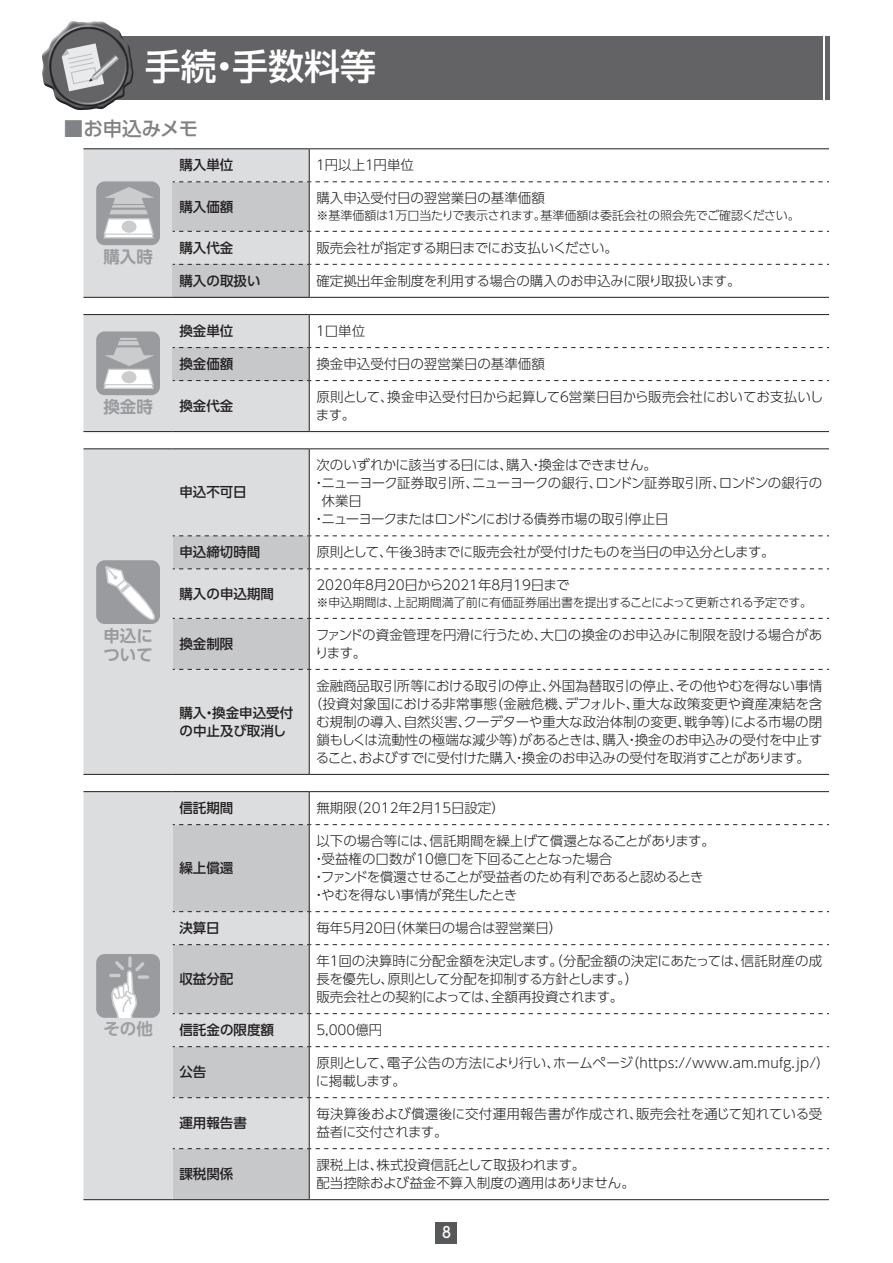
<style>
.page{position:relative;width:893px;height:1263px;background:#fff}
.page>*{position:absolute;margin:0;border:0;box-sizing:border-box;transform-origin:0 0}
.t1{font:500 36px "UD Shin Go Pro";color:#fff}
.t2{font:500 19.5px "UD Shin Go Pro";letter-spacing:-.005em;color:#808285}
.t3{font:700 16.5px/19.5px "UD Shin Go Pro De";color:#999b9e}
.t4{font:700 16.5px "UD Shin Go Pro De";color:#9d9fa2}
.t5{font:500 15px "UD Shin Go Pro";color:#fff;scale:.9 1}
.t6{font:300 13.5px/18px "UD Shin Go Pro";letter-spacing:-.01em;color:#231f20}
.t7{font:500 13.5px/18px "UD Shin Go Pro";color:#231f20}
.t8{font:300 13.5px/18px "UD Shin Go Pro";letter-spacing:.015em;color:#231f20}
.t9{font:300 13.5px "UD Shin Go Pro";letter-spacing:-.055em;color:#231f20}
.t10{font:300 13.5px "UD Shin Go Pro";letter-spacing:-.03em;color:#231f20}
.t11{font:300 13.5px "UD Shin Go Pro";letter-spacing:-.05em;color:#231f20}
.t12{font:300 13.5px "UD Shin Go Pro";letter-spacing:-.035em;color:#231f20}
.t13{font:300 12px "UD Shin Go Pro";letter-spacing:-.02em;color:#231f20}
</style>
<div class="page">
<div style="left:436px;top:1222px;width:21px;height:21px;background:#57585a"></div>
<div style="left:83px;top:36px;width:740px;height:63px;background:#636366"></div>
<hr style="left:825px;top:36px;width:4px;height:63px;background:#636366">
<img style="left:42px;top:21px;width:92px;height:90px">
<svg style="left:62px;top:43px;width:57px;height:48px"></svg>
<hr style="left:83px;top:148px;width:90px;height:1px;background:#231f20">
<hr style="left:83px;top:297px;width:90px;height:1px;background:#231f20">
<hr style="left:173px;top:297px;width:136px;height:1px;background:#231f20">
<hr style="left:309px;top:297px;width:520px;height:1px;background:#231f20">
<hr style="left:173px;top:148px;width:136px;height:1px;background:#231f20">
<hr style="left:309px;top:148px;width:520px;height:1px;background:#231f20">
<svg style="left:83px;top:149px;width:746px;height:148px"></svg>
<hr style="left:83px;top:314px;width:90px;height:1px;background:#231f20">
<hr style="left:173px;top:314px;width:136px;height:1px;background:#231f20">
<hr style="left:309px;top:314px;width:520px;height:1px;background:#231f20">
<svg style="left:83px;top:315px;width:746px;height:117px"></svg>
<div style="left:83px;top:449px;width:226px;height:325px;background:#dcdddf"></div>
<hr style="left:83px;top:448px;width:90px;height:1px;background:#231f20">
<hr style="left:83px;top:774px;width:90px;height:1px;background:#231f20">
<hr style="left:173px;top:448px;width:136px;height:1px;background:#231f20">
<hr style="left:309px;top:448px;width:520px;height:1px;background:#231f20">
<hr style="left:309px;top:449px;width:1px;height:86px;background:#231f20">
<hr style="left:309px;top:670px;width:1px;height:104px;background:#231f20">
<hr style="left:173px;top:774px;width:136px;height:1px;background:#231f20">
<hr style="left:309px;top:774px;width:520px;height:1px;background:#231f20">
<svg style="left:173px;top:535px;width:656px;height:135px"></svg>
<div style="left:96px;top:560px;width:64px;height:64px;background:#999b9e;border-radius:9px"></div>
<svg style="left:104px;top:565px;width:56px;height:63px"></svg>
<div style="left:83px;top:792px;width:226px;height:407px;background:#dcdddf"></div>
<svg style="left:173px;top:825px;width:136px;height:374px;background:#cdced0"></svg>
<hr style="left:83px;top:791px;width:90px;height:1px;background:#231f20">
<hr style="left:83px;top:1199px;width:90px;height:1px;background:#231f20">
<hr style="left:173px;top:791px;width:136px;height:1px;background:#231f20">
<hr style="left:309px;top:791px;width:520px;height:1px;background:#231f20">
<hr style="left:309px;top:792px;width:1px;height:32px;background:#231f20">
<hr style="left:309px;top:825px;width:1px;height:86px;background:#231f20">
<hr style="left:309px;top:912px;width:1px;height:32px;background:#231f20">
<hr style="left:309px;top:945px;width:1px;height:68px;background:#231f20">
<hr style="left:309px;top:1014px;width:1px;height:32px;background:#231f20">
<hr style="left:309px;top:1047px;width:1px;height:50px;background:#231f20">
<hr style="left:309px;top:1098px;width:1px;height:50px;background:#231f20">
<hr style="left:309px;top:1149px;width:1px;height:50px;background:#231f20">
<hr style="left:173px;top:1199px;width:136px;height:1px;background:#231f20">
<hr style="left:309px;top:1199px;width:520px;height:1px;background:#231f20">
<svg style="left:173px;top:824px;width:656px;height:1px"></svg>
<svg style="left:173px;top:911px;width:656px;height:1px"></svg>
<svg style="left:173px;top:944px;width:656px;height:1px"></svg>
<svg style="left:173px;top:1013px;width:656px;height:1px"></svg>
<svg style="left:173px;top:1046px;width:656px;height:1px"></svg>
<svg style="left:173px;top:1097px;width:656px;height:1px"></svg>
<svg style="left:173px;top:1148px;width:656px;height:1px"></svg>
<div style="left:96px;top:954px;width:64px;height:64px;background:#999b9e;border-radius:9px"></div>
<svg style="left:128px;top:956px;width:4px;height:12px"></svg>
<svg style="left:109px;top:961px;width:35px;height:57px"></svg>
<svg style="left:138px;top:975px;width:11px;height:4px"></svg>
<h1 class="t1" style="left:145px;top:37px;width:233px">手続・手数料等</h1>
<h2 class="t2" style="left:64px;top:112px;width:136px">■お申込みメモ</h2>
<p class="t3" style="left:103px;top:246px;width:51px">購入時</p>
<p class="t3" style="left:103px;top:396px;width:51px">換金時</p>
<p class="t3" style="left:103px;top:625px;width:51px">申込について</p>
<p class="t4" style="left:103px;top:1016px;width:51px">その他</p>
<p class="t7" style="left:179px;top:156px;width:55px">購入単位</p>
<p class="t6" style="left:314px;top:156px;width:102px">１円以上１円単位</p>
<p class="t7" style="left:179px;top:197px;width:55px">購入価額</p>
<p class="t6" style="left:316px;top:189px;width:230px">購入申込受付日の翌営業日の基準価額</p>
<p class="t13" style="left:316px;top:206px;width:485px">※基準価額は１万口当たりで表示されます。基準価額は委託会社の照会先でご確認ください。</p>
<p class="t7" style="left:179px;top:238px;width:55px">購入代金</p>
<p class="t6" style="left:316px;top:238px;width:303px">販売会社が指定する期日までにお支払いください。</p>
<p class="t7" style="left:179px;top:271px;width:83px">購入の取扱い</p>
<p class="t6" style="left:316px;top:271px;width:426px">確定拠出年金制度を利用する場合の購入のお申込みに限り取扱います。</p>
<p class="t7" style="left:179px;top:322px;width:55px">換金単位</p>
<p class="t6" style="left:314px;top:322px;width:53px">１口単位</p>
<p class="t7" style="left:179px;top:355px;width:55px">換金価額</p>
<p class="t6" style="left:316px;top:355px;width:230px">換金申込受付日の翌営業日の基準価額</p>
<p class="t7" style="left:179px;top:397px;width:55px">換金代金</p>
<p class="t6" style="left:316px;top:388px;width:509px">原則として、換金申込受付日から起算して６営業日目から販売会社においてお支払いします。</p>
<p class="t7" style="left:179px;top:483px;width:69px">申込不可日</p>
<p class="t12" style="left:316px;top:454px;width:342px">次のいずれかに該当する日には、購入・換金はできません。</p>
<p class="t9" style="left:312px;top:472px;width:511px">・ニューヨーク証券取引所、ニューヨークの銀行、ロンドン証券取引所、ロンドンの銀行の</p>
<p class="t6" style="left:322px;top:492px;width:42px">休業日</p>
<p class="t11" style="left:312px;top:508px;width:358px">・ニューヨークまたはロンドンにおける債券市場の取引停止日</p>
<p class="t7" style="left:179px;top:543px;width:82px">申込締切時間</p>
<p class="t10" style="left:316px;top:541px;width:460px">原則として、午後３時までに販売会社が受付けたものを当日の申込分とします。</p>
<p class="t7" style="left:179px;top:584px;width:96px">購入の申込期間</p>
<p class="t6" style="left:316px;top:576px;width:255px">2020年８月20日から2021年８月19日まで</p>
<p class="t13" style="left:316px;top:593px;width:497px">※申込期間は、上記期間満了前に有価証券届出書を提出することによって更新される予定です。</p>
<p class="t7" style="left:179px;top:634px;width:55px">換金制限</p>
<p class="t6" style="left:315px;top:625px;width:509px">ファンドの資金管理を円滑に行うため、大口の換金のお申込みに制限を設ける場合があります。</p>
<p class="t7" style="left:179px;top:703px;width:115px">購入・換金申込受付の中止及び取消し</p>
<p class="t6" style="left:309px;top:676px;width:515px;text-align:center">金融商品取引所等における取引の停止、外国為替取引の停止、その他やむを得ない事情（投資対象国における非常事態（金融危機、デフォルト、重大な政策変更や資産凍結を含む規制の導入、自然災害、クーデターや重大な政治体制の変更、戦争等）による市場の閉鎖もしくは流動性の極端な減少等）があるときは、購入・換金のお申込みの受付を中止すること、およびすでに受付けた購入・換金のお申込みの受付を取消すことがあります。</p>
<p class="t7" style="left:179px;top:799px;width:55px">信託期間</p>
<p class="t6" style="left:316px;top:799px;width:190px">無期限（2012年２月15日設定）</p>
<p class="t7" style="left:179px;top:859px;width:55px">繰上償還</p>
<p class="t6" style="left:312px;top:832px;width:404px;text-indent:4px">以下の場合等には、信託期間を繰上げて償還となることがあります。・受益権の口数が10億口を下回ることとなった場合<br>・ファンドを償還させることが受益者のため有利であると認めるとき・やむを得ない事情が発生したとき</p>
<p class="t7" style="left:179px;top:919px;width:42px">決算日</p>
<p class="t6" style="left:316px;top:919px;width:247px">毎年５月20日（休業日の場合は翌営業日）</p>
<p class="t7" style="left:179px;top:970px;width:55px">収益分配</p>
<p class="t6" style="left:316px;top:952px;width:507px">年１回の決算時に分配金額を決定します。（分配金額の決定にあたっては、信託財産の成長を優先し、原則として分配を抑制する方針とします。）<br>販売会社との契約によっては、全額再投資されます。</p>
<p class="t7" style="left:179px;top:1021px;width:96px">信託金の限度額</p>
<p class="t6" style="left:316px;top:1021px;width:68px">5,000億円</p>
<p class="t7" style="left:179px;top:1063px;width:28px">公告</p>
<p class="t8" style="left:316px;top:1054px;width:515px">原則として、電子公告の方法により行い、ホームページ（https://www.am.mufg.jp/）に掲載します。</p>
<p class="t7" style="left:179px;top:1114px;width:69px">運用報告書</p>
<p class="t6" style="left:316px;top:1105px;width:507px">毎決算後および償還後に交付運用報告書が作成され、販売会社を通じて知れている受益者に交付されます。</p>
<p class="t7" style="left:179px;top:1165px;width:55px">課税関係</p>
<p class="t6" style="left:316px;top:1156px;width:320px">課税上は、株式投資信託として取扱われます。<br>配当控除および益金不算入制度の適用はありません。</p>
<p class="t5" style="left:442px;top:1220px;width:11px">8</p>
</div>
